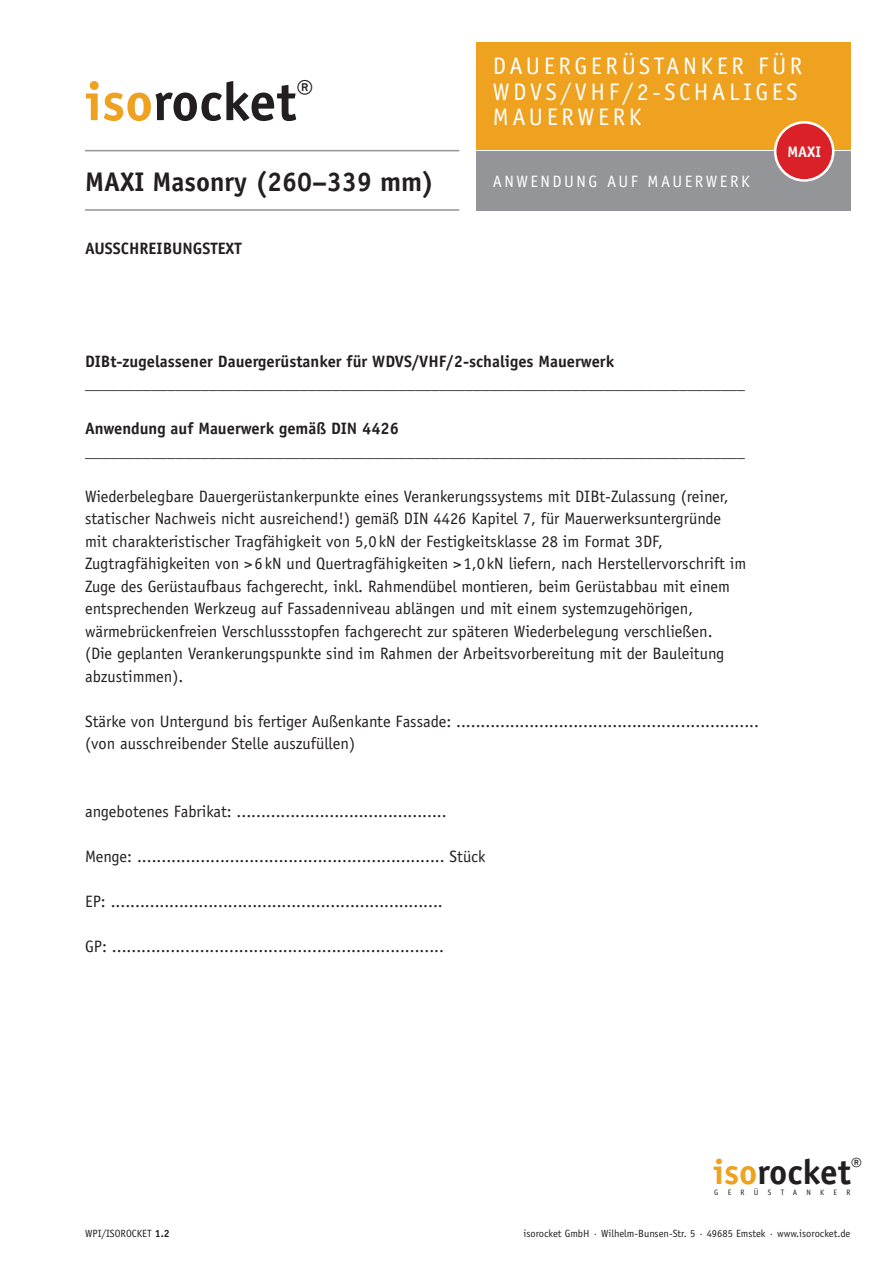
<style>
.page{position:relative;width:893px;height:1263px;background:#fff}
.page>*{position:absolute;margin:0;border:0;box-sizing:border-box;transform-origin:0 0}
.t1{font:700 54px "Officina Sans Std";color:#231f20}
.t2{font:700 35.25px "Officina Sans Std";color:#231f20}
.t3{font:700 27px "Officina Sans Std";color:#231f20}
.t4{font:24px/25.5px "Officina Sans Std";letter-spacing:.15em;color:#fff}
.t5{font:16.5px/22.5px "Officina Sans Std";color:#231f20}
.t6{font:700 16.5px/22.5px "Officina Sans Std";color:#231f20}
.t7{font:16.5px "Officina Sans Std";letter-spacing:.15em;color:#fff}
.t8{font:700 15.3px "Officina Sans Std";color:#fff}
.t9{font:10.5px "Officina Sans Std";color:#231f20}
.t10{font:7.8px "Officina Sans Std";letter-spacing:1.185em;color:#231f20}
.s1{color:#eea21f}
.s2{font-weight:700}
</style>
<div class="page">
<div style="left:476px;top:43px;width:374px;height:107px;background:#eea21f"></div>
<div style="left:476px;top:151px;width:374px;height:60px;background:#939598"></div>
<hr style="left:85px;top:150px;width:374px;height:1px;background:#939598">
<hr style="left:85px;top:209px;width:374px;height:2px;background:#939598">
<div style="left:775px;top:122px;width:58px;height:58px;background:#da2128;border-radius:50%"></div>
<div style="left:774px;top:121px;width:60px;height:61px;border:3px solid #fff;border-radius:50%"></div>
<h1 class="t1" style="left:85px;top:68px;width:230px"><span class="s1">iso</span>rocket<sup>®</sup></h1>
<h3 class="t3" style="left:85px;top:165px;width:351px">MAXI Masonry (260–339 mm)</h3>
<p class="t6" style="left:85px;top:237px;width:158px">AUSSCHREIBUNGSTEXT</p>
<h3 class="t4" style="left:493px;top:53px;width:311px">DAUERGERÜSTANKER FÜR<br>WDVS/VHF/2-SCHALIGES<br>MAUERWERK</h3>
<p class="t7" style="left:493px;top:172px;width:258px">ANWENDUNG AUF MAUERWERK</p>
<p class="t8" style="left:787px;top:142px;width:35px">MAXI</p>
<p class="t6" style="left:85px;top:350px;width:661px">DIBt-zugelassener Dauergerüstanker für WDVS/VHF/2-schaliges Mauerwerk ________________________________________________________________________________</p>
<p class="t6" style="left:85px;top:417px;width:661px">Anwendung auf Mauerwerk gemäß DIN 4426 ________________________________________________________________________________</p>
<p class="t5" style="left:85px;top:485px;width:663px">Wiederbelegbare Dauergerüstankerpunkte eines Verankerungssystems mit DIBt-Zulassung (reiner, statischer Nachweis nicht ausreichend!) gemäß DIN 4426 Kapitel 7, für Mauerwerksuntergründe mit charakteristischer Tragfähigkeit von 5,0 kN der Festigkeitsklasse 28 im Format 3DF, Zugtragfähigkeiten von &gt;6 kN und Quertragfähigkeiten &gt; 1,0kN liefern, nach Herstellervorschrift im Zuge des Gerüstaufbaus fachgerecht, inkl. Rahmendübel montieren, beim Gerüstabbau mit einem entsprechenden Werkzeug auf Fassadenniveau ablängen und mit einem systemzugehörigen, wärmebrückenfreien Verschlussstopfen fachgerecht zur späteren Wiederbelegung verschließen.<br>(Die geplanten Verankerungspunkte sind im Rahmen der Arbeitsvorbereitung mit der Bauleitung abzustimmen).</p>
<p class="t5" style="left:85px;top:710px;width:675px">Stärke von Untergund bis fertiger Außenkante Fassade: .............................................................. (von ausschreibender Stelle auszufüllen)</p>
<p class="t5" style="left:85px;top:800px;width:363px">angebotenes Fabrikat: ...........................................</p>
<p class="t5" style="left:85px;top:845px;width:402px">Menge: ............................................................... Stück</p>
<p class="t5" style="left:85px;top:890px;width:359px">EP: ....................................................................</p>
<p class="t5" style="left:85px;top:935px;width:360px">GP: ....................................................................</p>
<p class="t9" style="left:85px;top:1228px;width:86px">WPI/ISOROCKET <span class="s2">1.2</span></p>
<h2 class="t2" style="left:713px;top:1150px;width:151px"><span class="s1">iso</span>rocket<sup>®</sup></h2>
<p class="t10" style="left:714px;top:1187px;width:138px">GERÜSTANKER</p>
<p class="t9" style="left:523px;top:1228px;width:328px">isorocket GmbH · Wilhelm-Bunsen-Str. 5 · 49685 Emstek · www.isorocket.de</p>
</div>
